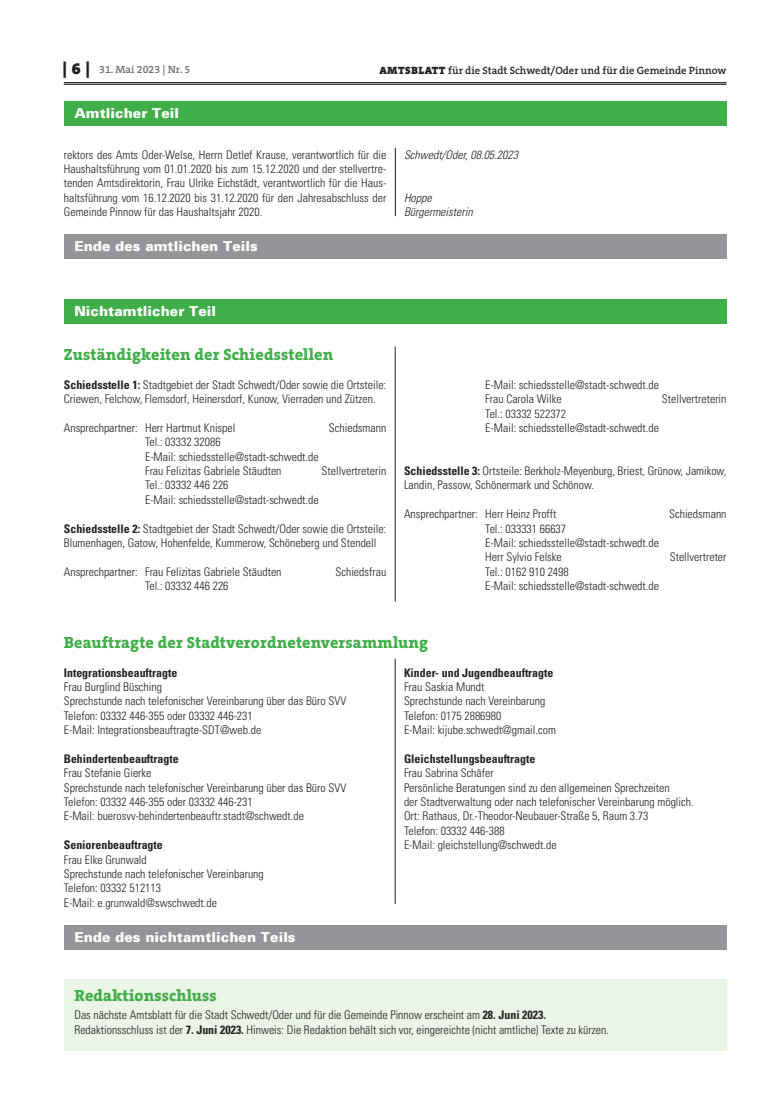
<style>
.page{position:relative;width:762px;height:1117px;background:#fff}
.page>*{position:absolute;margin:0;border:0;box-sizing:border-box;transform-origin:0 0}
.AB_-_ÜS{font:800 16.25px "The Serif B W8";letter-spacing:.01em;color:#40ae49}
.t1{font:900 13.75px "Univers 75";letter-spacing:.005em;color:#fff}
.AB_-_nn{font:300 condensed 11.88px/14.4px "Univers";color:#231f20}
.AB_-_nn-2{font:700 condensed 11.88px "Univers";color:#231f20}
.AB_-_nn-3{font:italic 300 condensed 11.88px "Univers";color:#231f20}
.t2{font:600 10.62px "The Serif B W6";color:#231f20}
.t3{font:600 10.62px "The Serif B W6";color:#6c6d70}
.s1{font-family:"The Serif B W9";font-weight:900;font-size:16.25px;color:#231f20}
.s2{font-family:"The Serif B W9";font-weight:900}
.s3{font-weight:700}
</style>
<div class="page">
<hr style="left:64px;top:82px;width:662px;height:1px;background:#231f20">
<hr style="left:64px;top:84px;width:662px;height:1px;background:#231f20">
<hr style="left:395px;top:148px;width:1px;height:68px;background:#231f20">
<div style="left:64px;top:101px;width:662px;height:25px;background:#40ae49"></div>
<div style="left:64px;top:234px;width:662px;height:25px;background:#939598"></div>
<div style="left:64px;top:299px;width:662px;height:25px;background:#40ae49"></div>
<hr style="left:395px;top:346px;width:1px;height:255px;background:#231f20">
<hr style="left:395px;top:658px;width:1px;height:245px;background:#231f20">
<div style="left:64px;top:978px;width:662px;height:72px;background:#eaf4e7"></div>
<div style="left:64px;top:924px;width:662px;height:25px;background:#939598"></div>
<p class="t3" style="left:63px;top:63px;width:129px"><span class="s1">| 6 |</span> 31. Mai 2023 | Nr. 5</p>
<p class="t2" style="left:379px;top:63px;width:349px"><span class="s2">AMTSBLATT</span> für die Stadt Schwedt/Oder und für die Gemeinde Pinnow</p>
<p class="t1" style="left:74px;top:104px;width:106px">Amtlicher Teil</p>
<p class="AB_-_nn" style="left:64px;top:147px;width:324px;text-align:justify">rektors des Amts Oder-Welse, Herrn Detlef Krause, verantwortlich für die Haushaltsführung vom 01.01.2020 bis zum 15.12.2020 und der stellvertre&shy;tenden Amtsdirektorin, Frau Ulrike Eichstädt, verantwortlich für die Haus&shy;haltsführung vom 16.12.2020 bis 31.12.2020 für den Jahresabschluss der Gemeinde Pinnow für das Haushaltsjahr 2020.</p>
<p class="AB_-_nn-3" style="left:404px;top:147px;width:115px">Schwedt/Oder, 08.05.2023</p>
<p class="AB_-_nn-3" style="left:404px;top:190px;width:29px">Hoppe</p>
<p class="AB_-_nn-3" style="left:404px;top:205px;width:70px">Bürgermeisterin</p>
<p class="t1" style="left:74px;top:237px;width:185px">Ende des amtlichen Teils</p>
<p class="t1" style="left:74px;top:302px;width:143px">Nichtamtlicher Teil</p>
<p class="AB_-_ÜS" style="left:64px;top:343px;width:271px">Zuständigkeiten der Schiedsstellen</p>
<p class="AB_-_nn" style="left:64px;top:377px;width:324px"><span class="s3">Schiedsstelle 1:</span> Stadtgebiet der Stadt Schwedt/Oder sowie die Ortsteile:</p>
<p class="AB_-_nn" style="left:64px;top:392px;width:313px">Criewen, Felchow, Flemsdorf, Heinersdorf, Kunow, Vierraden und Zützen.</p>
<p class="AB_-_nn" style="left:64px;top:420px;width:173px">Ansprechpartner: Herr Hartmut Knispel</p>
<p class="AB_-_nn" style="left:329px;top:420px;width:59px">Schiedsmann</p>
<p class="AB_-_nn" style="left:145px;top:435px;width:77px">Tel.: 03332 32086</p>
<p class="AB_-_nn" style="left:145px;top:449px;width:175px">E-Mail: schiedsstelle@stadt-schwedt.de</p>
<p class="AB_-_nn" style="left:145px;top:463px;width:138px">Frau Felizitas Gabriele Stäudten</p>
<p class="AB_-_nn" style="left:322px;top:463px;width:66px">Stellvertreterin</p>
<p class="AB_-_nn" style="left:145px;top:478px;width:85px">Tel.: 03332 446 226</p>
<p class="AB_-_nn" style="left:145px;top:492px;width:175px">E-Mail: schiedsstelle@stadt-schwedt.de</p>
<p class="AB_-_nn" style="left:64px;top:521px;width:324px"><span class="s3">Schiedsstelle 2:</span> Stadtgebiet der Stadt Schwedt/Oder sowie die Ortsteile:</p>
<p class="AB_-_nn" style="left:64px;top:535px;width:314px">Blumenhagen, Gatow, Hohenfelde, Kummerow, Schöneberg und Stendell</p>
<p class="AB_-_nn" style="left:64px;top:564px;width:219px">Ansprechpartner: Frau Felizitas Gabriele Stäudten</p>
<p class="AB_-_nn" style="left:335px;top:564px;width:52px">Schiedsfrau</p>
<p class="AB_-_nn" style="left:145px;top:578px;width:85px">Tel.: 03332 446 226</p>
<p class="AB_-_nn" style="left:485px;top:377px;width:175px">E-Mail: schiedsstelle@stadt-schwedt.de</p>
<p class="AB_-_nn" style="left:485px;top:391px;width:78px">Frau Carola Wilke</p>
<p class="AB_-_nn" style="left:662px;top:391px;width:66px">Stellvertreterin</p>
<p class="AB_-_nn" style="left:485px;top:406px;width:82px">Tel.: 03332 522372</p>
<p class="AB_-_nn" style="left:485px;top:420px;width:175px">E-Mail: schiedsstelle@stadt-schwedt.de</p>
<p class="AB_-_nn" style="left:404px;top:463px;width:324px"><span class="s3">Schiedsstelle 3:</span> Ortsteile: Berkholz-Meyenburg, Briest, Grünow, Jamikow,<br>Landin, Passow, Schönermark und Schönow.</p>
<p class="AB_-_nn" style="left:404px;top:506px;width:154px">Ansprechpartner: Herr Heinz Profft</p>
<p class="AB_-_nn" style="left:669px;top:506px;width:59px">Schiedsmann</p>
<p class="AB_-_nn" style="left:485px;top:521px;width:82px">Tel.: 033331 66637</p>
<p class="AB_-_nn" style="left:485px;top:535px;width:175px">E-Mail: schiedsstelle@stadt-schwedt.de</p>
<p class="AB_-_nn" style="left:485px;top:550px;width:78px">Herr Sylvio Felske</p>
<p class="AB_-_nn" style="left:670px;top:550px;width:58px">Stellvertreter</p>
<p class="AB_-_nn" style="left:485px;top:564px;width:85px">Tel.: 0162 910 2498</p>
<p class="AB_-_nn" style="left:485px;top:578px;width:175px">E-Mail: schiedsstelle@stadt-schwedt.de</p>
<p class="AB_-_ÜS" style="left:64px;top:631px;width:366px">Beauftragte der Stadtverordnetenversammlung</p>
<p class="AB_-_nn-2" style="left:64px;top:664px;width:115px">Integrationsbeauftragte</p>
<p class="AB_-_nn" style="left:64px;top:679px;width:100px">Frau Burglind Büsching</p>
<p class="AB_-_nn" style="left:64px;top:693px;width:284px">Sprechstunde nach telefonischer Vereinbarung über das Büro SVV</p>
<p class="AB_-_nn" style="left:64px;top:708px;width:190px">Telefon: 03332 446-355 oder 03332 446-231</p>
<p class="AB_-_nn" style="left:64px;top:722px;width:199px">E-Mail: Integrationsbeauftragte-SDT@web.de</p>
<p class="AB_-_nn-2" style="left:64px;top:751px;width:116px">Behindertenbeauftragte</p>
<p class="AB_-_nn" style="left:64px;top:765px;width:89px">Frau Stefanie Gierke</p>
<p class="AB_-_nn" style="left:64px;top:780px;width:284px">Sprechstunde nach telefonischer Vereinbarung über das Büro SVV</p>
<p class="AB_-_nn" style="left:64px;top:794px;width:190px">Telefon: 03332 446-355 oder 03332 446-231</p>
<p class="AB_-_nn" style="left:64px;top:808px;width:242px">E-Mail: buerosvv-behindertenbeauftr.stadt@schwedt.de</p>
<p class="AB_-_nn-2" style="left:64px;top:837px;width:100px">Seniorenbeauftragte</p>
<p class="AB_-_nn" style="left:64px;top:852px;width:85px">Frau Elke Grunwald</p>
<p class="AB_-_nn" style="left:64px;top:866px;width:201px">Sprechstunde nach telefonischer Vereinbarung</p>
<p class="AB_-_nn" style="left:64px;top:880px;width:99px">Telefon: 03332 512113</p>
<p class="AB_-_nn" style="left:64px;top:895px;width:155px">E-Mail: e.grunwald@swschwedt.de</p>
<p class="AB_-_nn-2" style="left:404px;top:665px;width:151px">Kinder- und Jugendbeauftragte</p>
<p class="AB_-_nn" style="left:404px;top:679px;width:82px">Frau Saskia Mundt</p>
<p class="AB_-_nn" style="left:404px;top:693px;width:143px">Sprechstunde nach Vereinbarung</p>
<p class="AB_-_nn" style="left:404px;top:708px;width:99px">Telefon: 0175 2886980</p>
<p class="AB_-_nn" style="left:404px;top:722px;width:153px">E-Mail: kijube.schwedt@gmail.com</p>
<p class="AB_-_nn-2" style="left:404px;top:751px;width:133px">Gleichstellungsbeauftragte</p>
<p class="AB_-_nn" style="left:404px;top:765px;width:91px">Frau Sabrina Schäfer</p>
<p class="AB_-_nn" style="left:404px;top:780px;width:267px">Persönliche Beratungen sind zu den allgemeinen Sprechzeiten</p>
<p class="AB_-_nn" style="left:404px;top:794px;width:291px">der Stadtverwaltung oder nach telefonischer Vereinbarung möglich.</p>
<p class="AB_-_nn" style="left:404px;top:808px;width:246px">Ort: Rathaus, Dr.-Theodor-Neubauer-Straße 5, Raum 3.73</p>
<p class="AB_-_nn" style="left:404px;top:823px;width:102px">Telefon: 03332 446-388</p>
<p class="AB_-_nn" style="left:404px;top:837px;width:154px">E-Mail: gleichstellung@schwedt.de</p>
<p class="t1" style="left:74px;top:927px;width:223px">Ende des nichtamtlichen Teils</p>
<p class="AB_-_ÜS" style="left:74px;top:983px;width:144px">Redaktionsschluss</p>
<p class="AB_-_nn" style="left:74px;top:1007px;width:473px">Das nächste Amtsblatt für die Stadt Schwedt/Oder und für die Gemeinde Pinnow erscheint am <span class="s3">28. Juni 2023.</span></p>
<p class="AB_-_nn" style="left:74px;top:1022px;width:536px">Redaktionsschluss ist der <span class="s3">7. Juni 2023.</span> Hinweis: Die Redaktion behält sich vor, eingereichte (nicht amtliche) Texte zu kürzen.</p>
</div>
